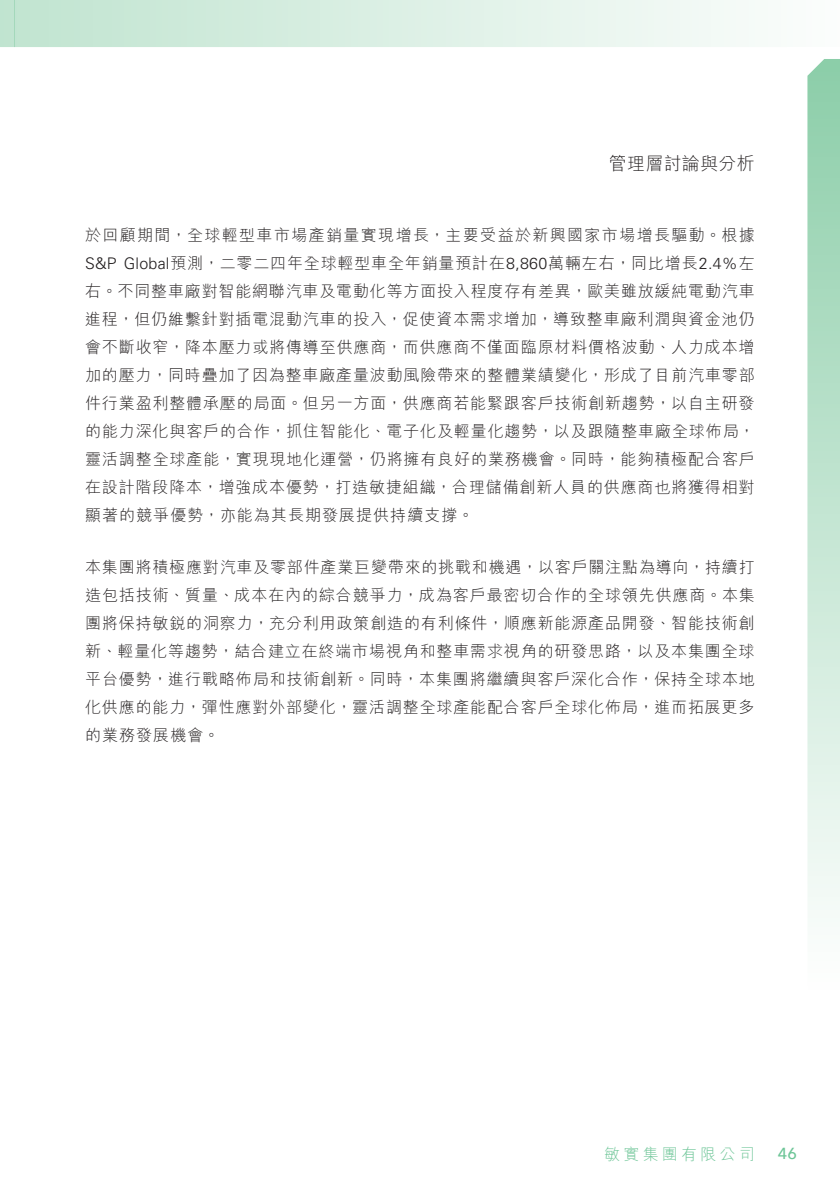
<style>
.page{position:relative;width:840px;height:1191px;background:#fff}
.page>*{position:absolute;margin:0;border:0;box-sizing:border-box;transform-origin:0 0}
.t1{font:300 18px "M Hei HK";letter-spacing:.015em;color:#231f20}
._01_Body_Text{font:300 16px/28px "M Hei HK";letter-spacing:.05em;color:#231f20;text-align:justify}
.t2{font:300 16px "M Hei HK";letter-spacing:.2em;color:#6dc597}
.t3{font:500 16px "Avenir Next";color:#6dc597}
.s1{font-family:"Univers LT Std"}
</style>
<div class="page">
<svg style="left:807px;top:59px;width:32px;height:851px;background:#c2e4d1"></svg>
<svg style="left:0;top:0;width:736px;height:47px;background:#d9eee3"></svg>
<p class="t1" style="left:608px;top:151px;width:147px">管理層討論與分析</p>
<p class="_01_Body_Text" style="left:85px;top:221px;width:671px">於回顧期間，全球輕型車市場產銷量實現增長，主要受益於新興國家市場增長驅動。根據<span class="s1">S&amp;P Global</span>預測，二零二四年全球輕型車全年銷量預計在<span class="s1">8,860</span>萬輛左右，同比增長<span class="s1">2.4%</span>左右。不同整車廠對智能網聯汽車及電動化等方面投入程度存有差異，歐美雖放緩純電動汽車進程，但仍維繫針對插電混動汽車的投入，促使資本需求增加，導致整車廠利潤與資金池仍會不斷收窄，降本壓力或將傳導至供應商，而供應商不僅面臨原材料價格波動、人力成本增加的壓力，同時疊加了因為整車廠產量波動風險帶來的整體業績變化，形成了目前汽車零部件行業盈利整體承壓的局面。但另一方面，供應商若能緊跟客戶技術創新趨勢，以自主研發的能力深化與客戶的合作，抓住智能化、電子化及輕量化趨勢，以及跟隨整車廠全球佈局，靈活調整全球產能，實現現地化運營，仍將擁有良好的業務機會。同時，能夠積極配合客戶在設計階段降本，增強成本優勢，打造敏捷組織，合理儲備創新人員的供應商也將獲得相對顯著的競爭優勢，亦能為其長期發展提供持續支撐。</p>
<p class="_01_Body_Text" style="left:85px;top:553px;width:671px">本集團將積極應對汽車及零部件產業巨變帶來的挑戰和機遇，以客戶關注點為導向，持續打造包括技術、質量、成本在內的綜合競爭力，成為客戶最密切合作的全球領先供應商。本集團將保持敏銳的洞察力，充分利用政策創造的有利條件，順應新能源產品開發、智能技術創新、輕量化等趨勢，結合建立在終端市場視角和整車需求視角的研發思路，以及本集團全球平台優勢，進行戰略佈局和技術創新。同時，本集團將繼續與客戶深化合作，保持全球本地化供應的能力，彈性應對外部變化，靈活調整全球產能配合客戶全球化佈局，進而拓展更多的業務發展機會。</p>
<p class="t2" style="left:604px;top:1142px;width:152px">敏實集團有限公司</p>
<p class="t3" style="left:777px;top:1139px;width:21px">46</p>
</div>
